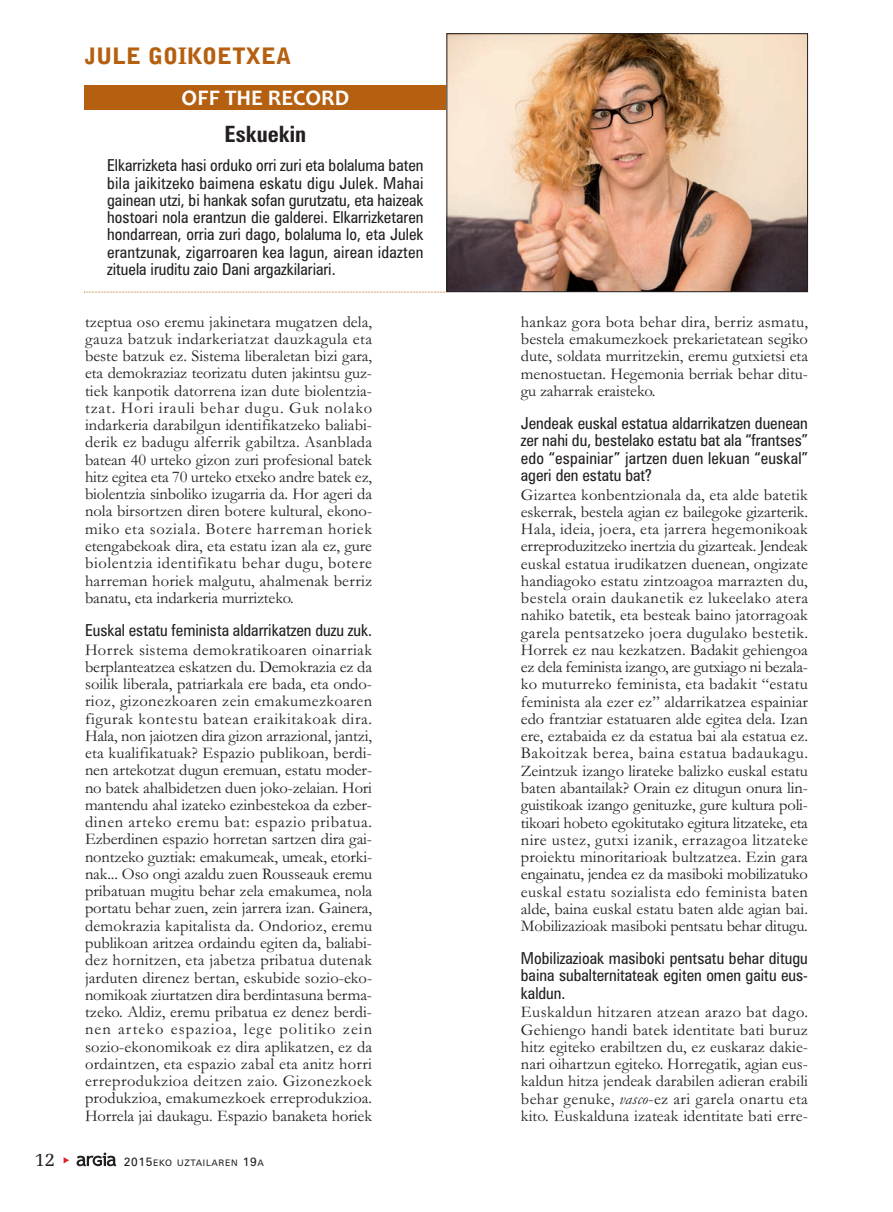
<style>
.page{position:relative;width:893px;height:1212px;background:#fff}
.page>*{position:absolute;margin:0;border:0;box-sizing:border-box;transform-origin:0 0}
.t1{font:900 22.5px "Bell Gothic Std";color:#b56011}
.t2{font:700 22.5px "Candara";color:#fff}
.t3{font:700 condensed 22.5px "Zurich BT";color:#231f20}
.t4{font:19.5px "Memoir";color:#231f20}
.t5{font:16.5px/17.2px "Garamond";letter-spacing:-.005em;color:#231f20;text-align:justify}
.t6{font:condensed 16.5px/17.2px "Zurich BT";color:#231f20;text-align:justify}
.t7{font:9px "Zurich BT";letter-spacing:.075em;color:#231f20}
.s1{font-size:12px}
.s2{font-style:italic}
</style>
<div class="page">
<svg style="left:77px;top:1152px;width:39px;height:14px"></svg>
<img style="left:448px;top:35px;width:358px;height:255px">
<div style="left:446px;top:33px;width:362px;height:259px;border:1px solid #231f20"></div>
<svg style="left:84px;top:292px;width:363px;height:1px"></svg>
<div style="left:85px;top:85px;width:361px;height:24px;background:#b56011"></div>
<h1 class="t1" style="left:85px;top:43px;width:207px">JULE GOIKOETXEA</h1>
<h1 class="t2" style="left:182px;top:89px;width:169px">OFF THE RECORD</h1>
<h1 class="t3" style="left:225px;top:126px;width:83px">Eskuekin</h1>
<p class="t6" style="left:107px;top:158px;width:318px">Elkarrizketa hasi orduko orri zuri eta bolaluma baten bila jaikitzeko baimena eskatu digu Julek. Mahai gainean utzi, bi hankak sofan gurutzatu, eta haizeak hostoari nola erantzun die galderei. Elkarrizketaren hondarrean, orria zuri dago, bolaluma lo, eta Julek erantzunak, zigarroaren kea lagun, airean idazten zituela iruditu zaio Dani argazkilariari.</p>
<p class="t5" style="left:85px;top:315px;width:289px">tzeptua oso eremu jakinetara mugatzen dela, gauza batzuk indarkeriatzat dauzkagula eta beste batzuk ez. Sistema liberaletan bizi gara, eta demokraziaz teorizatu duten jakintsu guz&shy;tiek kanpotik datorrena izan dute biolentzia&shy;tzat. Hori irauli behar dugu. Guk nolako indarkeria darabilgun identifikatzeko baliabi&shy;derik ez badugu alferrik gabiltza. Asanblada batean 40 urteko gizon zuri profesional batek hitz egitea eta 70 urteko etxeko andre batek ez, biolentzia sinboliko izugarria da. Hor ageri da nola birsortzen diren botere kultural, ekono&shy;miko eta soziala. Botere harreman horiek etengabekoak dira, eta estatu izan ala ez, gure biolentzia identifikatu behar dugu, botere harreman horiek malgutu, ahalmenak berriz banatu, eta indarkeria murrizteko.</p>
<p class="t6" style="left:85px;top:623px;width:288px">Euskal estatu feminista aldarrikatzen duzu zuk.</p>
<p class="t5" style="left:85px;top:642px;width:289px">Horrek sistema demokratikoaren oinarriak berplanteatzea eskatzen du. Demokrazia ez da soilik liberala, patriarkala ere bada, eta ondo&shy;rioz, gizonezkoaren zein emakumezkoaren figurak kontestu batean eraikitakoak dira.<br>Hala, non jaiotzen dira gizon arrazional, jantzi, eta kualifikatuak? Espazio publikoan, berdi&shy;nen artekotzat dugun eremuan, estatu moder&shy;no batek ahalbidetzen duen joko-zelaian. Hori mantendu ahal izateko ezinbestekoa da ezber&shy;dinen arteko eremu bat: espazio pribatua.<br>Ezberdinen espazio horretan sartzen dira gai&shy;nontzeko guztiak: emakumeak, umeak, etorki&shy;nak... Oso ongi azaldu zuen Rousseauk eremu pribatuan mugitu behar zela emakumea, nola portatu behar zuen, zein jarrera izan. Gainera, demokrazia kapitalista da. Ondorioz, eremu publikoan aritzea ordaindu egiten da, baliabi&shy;dez hornitzen, eta jabetza pribatua dutenak jarduten direnez bertan, eskubide sozio-eko&shy;nomikoak ziurtatzen dira berdintasuna berma&shy;tzeko. Aldiz, eremu pribatua ez denez berdi&shy;nen arteko espazioa, lege politiko zein sozio-ekonomikoak ez dira aplikatzen, ez da ordaintzen, eta espazio zabal eta anitz horri erreprodukzioa deitzen zaio. Gizonezkoek produkzioa, emakumezkoek erreprodukzioa.<br>Horrela jai daukagu. Espazio banaketa horiek</p>
<p class="t4" style="left:35px;top:1147px;width:22px">12</p>
<p class="t7" style="left:124px;top:1160px;width:141px"><span class="s1">2015</span>EKO UZTAILAREN <span class="s1">19</span>A</p>
<p class="t5" style="left:521px;top:315px;width:289px">hankaz gora bota behar dira, berriz asmatu, bestela emakumezkoek prekarietatean segiko dute, soldata murritzekin, eremu gutxietsi eta menostuetan. Hegemonia berriak behar ditu&shy;gu zaharrak eraisteko.</p>
<p class="t6" style="left:521px;top:416px;width:288px">Jendeak euskal estatua aldarrikatzen duenean zer nahi du, bestelako estatu bat ala “frantses” edo “espainiar” jartzen duen lekuan “euskal” ageri den estatu bat?</p>
<p class="t5" style="left:521px;top:488px;width:289px">Gizartea konbentzionala da, eta alde batetik eskerrak, bestela agian ez bailegoke gizarterik.<br>Hala, ideia, joera, eta jarrera hegemonikoak erreproduzitzeko inertzia du gizarteak. Jendeak euskal estatua irudikatzen duenean, ongizate handiagoko estatu zintzoagoa marrazten du, bestela orain daukanetik ez lukeelako atera nahiko batetik, eta besteak baino jatorragoak garela pentsatzeko joera dugulako bestetik.<br>Horrek ez nau kezkatzen. Badakit gehiengoa ez dela feminista izango, are gutxiago ni bezala&shy;ko muturreko feminista, eta badakit “estatu feminista ala ezer ez” aldarrikatzea espainiar edo frantziar estatuaren alde egitea dela. Izan ere, eztabaida ez da estatua bai ala estatua ez.<br>Bakoitzak berea, baina estatua badaukagu.<br>Zeintzuk izango lirateke balizko euskal estatu baten abantailak? Orain ez ditugun onura lin&shy;guistikoak izango genituzke, gure kultura poli&shy;tikoari hobeto egokitutako egitura litzateke, eta nire ustez, gutxi izanik, errazagoa litzateke proiektu minoritarioak bultzatzea. Ezin gara engainatu, jendea ez da masiboki mobilizatuko euskal estatu sozialista edo feminista baten alde, baina euskal estatu baten alde agian bai.<br>Mobilizazioak masiboki pentsatu behar ditugu.</p>
<p class="t6" style="left:521px;top:951px;width:288px">Mobilizazioak masiboki pentsatu behar ditugu baina subalternitateak egiten omen gaitu eus&shy;kaldun.</p>
<p class="t5" style="left:521px;top:1005px;width:289px">Euskaldun hitzaren atzean arazo bat dago.<br>Gehiengo handi batek identitate bati buruz hitz egiteko erabiltzen du, ez euskaraz dakie&shy;nari oihartzun egiteko. Horregatik, agian eus&shy;kaldun hitza jendeak darabilen adieran erabili behar genuke, <span class="s2">vasco</span>-ez ari garela onartu eta kito. Euskalduna izateak identitate bati erre-</p>
</div>
